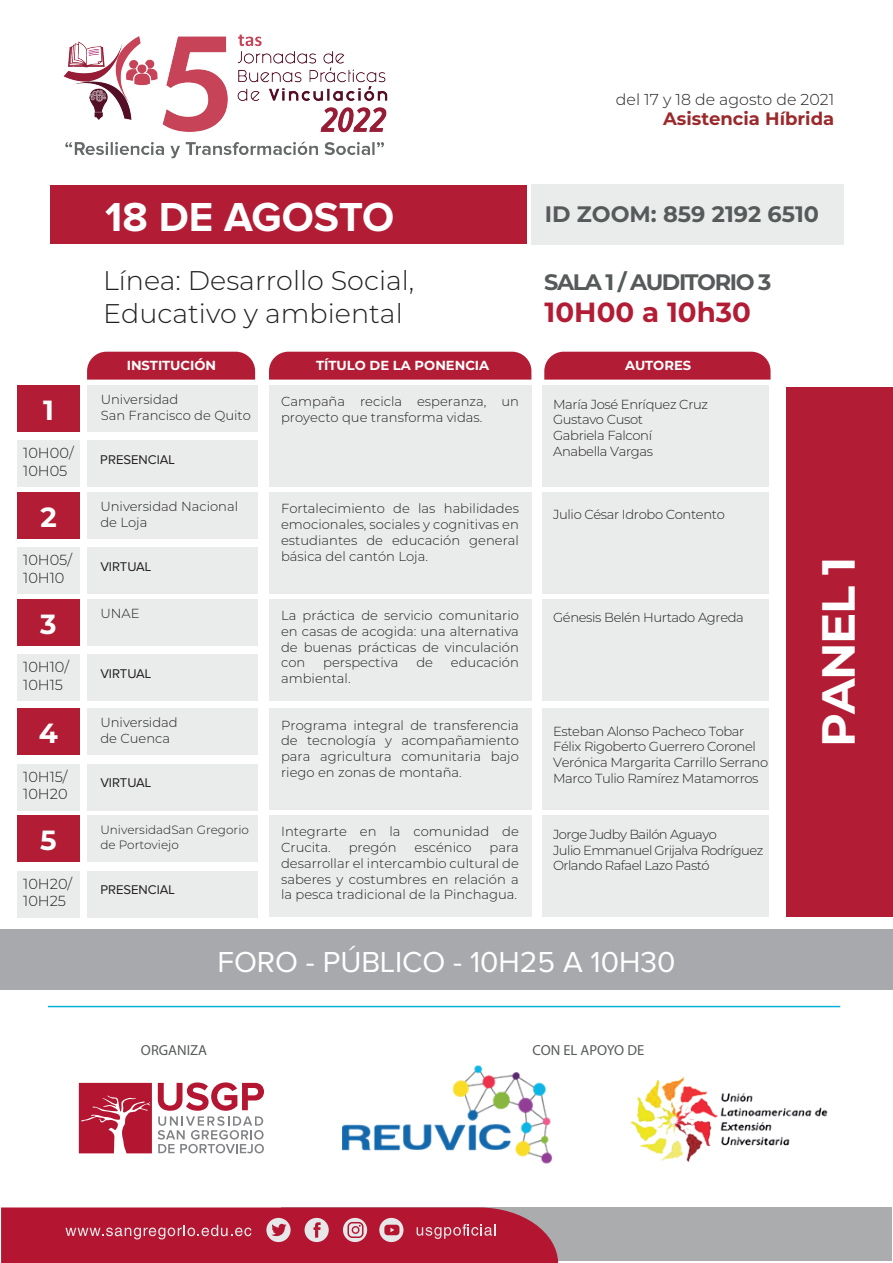
<style>
.page{position:relative;width:893px;height:1263px;background:#fff}
.page>*{position:absolute;margin:0;border:0;box-sizing:border-box;transform-origin:0 0}
.t1{font:700 46.35px "Montserrat";color:#fff}
.t2{font:700 42px "Proxima Nova";color:#fff}
.t3{font:30px "Proxima Nova";color:#fff}
.t4{font:700 27.75px "Montserrat";color:#b21d35}
.t5{font:700 27.75px "Montserrat";color:#fff}
.t6{font:300 27px/32.4px "Montserrat";color:#231f20}
.t7{font:700 22.35px "Montserrat";letter-spacing:-.005em;color:#575a5b}
.t8{font:700 22.35px "Montserrat";letter-spacing:-.065em;color:#575a5b}
.t9{font:700 18px "Montserrat";color:#9b292c}
.t10{font:300 15.75px "Montserrat";color:#231f20}
.t11{font:300 14.55px/17.5px "Montserrat";color:#231f20}
.t12{font:14.55px "Myriad Pro";color:#575a5b}
.t13{font:300 13.05px/15.8px "Montserrat";color:#231f20}
.t14{font:300 13.05px/15.8px "Montserrat";letter-spacing:-.03em;color:#231f20}
.t15{font:300 13.05px/15.8px "Montserrat";letter-spacing:-.045em;color:#231f20}
.t16{font:13.05px "Proxima Nova";color:#231f20}
.t17{font:700 13.05px "Montserrat";color:#fff}
.t18{font:300 12px/14.4px "Montserrat";color:#231f20}
</style>
<div class="page">
<div style="left:17px;top:385px;width:63px;height:47px;background:#b21d35"></div>
<div style="left:17px;top:441px;width:63px;height:46px;background:#e9ecea"></div>
<div style="left:17px;top:492px;width:63px;height:47px;background:#b21d35"></div>
<div style="left:17px;top:547px;width:63px;height:47px;background:#e9ecea"></div>
<div style="left:17px;top:599px;width:63px;height:47px;background:#b21d35"></div>
<div style="left:17px;top:654px;width:63px;height:47px;background:#e9ecea"></div>
<div style="left:87px;top:385px;width:171px;height:47px;background:#e9ecea"></div>
<div style="left:87px;top:441px;width:171px;height:46px;background:#e9ecea"></div>
<div style="left:87px;top:492px;width:171px;height:47px;background:#e9ecea"></div>
<div style="left:87px;top:547px;width:171px;height:47px;background:#e9ecea"></div>
<div style="left:87px;top:599px;width:171px;height:47px;background:#e9ecea"></div>
<div style="left:87px;top:654px;width:171px;height:47px;background:#e9ecea"></div>
<div style="left:269px;top:385px;width:262px;height:102px;background:#e9ecea"></div>
<div style="left:269px;top:492px;width:262px;height:101px;background:#e9ecea"></div>
<div style="left:269px;top:599px;width:262px;height:101px;background:#e9ecea"></div>
<div style="left:542px;top:385px;width:227px;height:102px;background:#e9ecea"></div>
<div style="left:542px;top:492px;width:227px;height:101px;background:#e9ecea"></div>
<div style="left:542px;top:599px;width:227px;height:101px;background:#e9ecea"></div>
<img style="left:63px;top:34px;width:325px;height:125px">
<div style="left:531px;top:184px;width:313px;height:61px;background:#e9ecea"></div>
<div style="left:50px;top:185px;width:476px;height:59px;background:#b21d35"></div>
<svg style="left:87px;top:352px;width:168px;height:28px"></svg>
<div style="left:269px;top:352px;width:262px;height:28px;background:#b21d35"></div>
<div style="left:544px;top:352px;width:226px;height:28px;background:#b21d35"></div>
<div style="left:17px;top:709px;width:63px;height:46px;background:#b21d35"></div>
<div style="left:17px;top:764px;width:63px;height:46px;background:#e9ecea"></div>
<div style="left:17px;top:816px;width:63px;height:46px;background:#b21d35"></div>
<div style="left:17px;top:871px;width:63px;height:46px;background:#e9ecea"></div>
<div style="left:87px;top:709px;width:171px;height:46px;background:#e9ecea"></div>
<div style="left:87px;top:764px;width:171px;height:46px;background:#e9ecea"></div>
<div style="left:87px;top:816px;width:171px;height:46px;background:#e9ecea"></div>
<div style="left:87px;top:871px;width:171px;height:46px;background:#e9ecea"></div>
<div style="left:269px;top:709px;width:262px;height:101px;background:#e9ecea"></div>
<div style="left:269px;top:815px;width:262px;height:101px;background:#e9ecea"></div>
<div style="left:542px;top:709px;width:227px;height:101px;background:#e9ecea"></div>
<div style="left:542px;top:815px;width:227px;height:101px;background:#e9ecea"></div>
<div style="left:0;top:929px;width:893px;height:60px;background:#a8a9ad"></div>
<div style="left:786px;top:387px;width:107px;height:529px;background:#b21d35"></div>
<div style="left:282px;top:1207px;width:610px;height:54px;background:#abacad"></div>
<img style="left:630px;top:1076px;width:198px;height:86px">
<svg style="left:1px;top:1207px;width:557px;height:56px"></svg>
<svg style="left:79px;top:1083px;width:73px;height:70px"></svg>
<svg style="left:158px;top:1082px;width:106px;height:71px"></svg>
<hr style="left:48px;top:1006px;width:792px;height:1px;background:#00b0d7">
<img style="left:342px;top:1065px;width:210px;height:99px">
<p class="t10" style="left:616px;top:89px;width:220px">del 17 y 18 de agosto de 2021</p>
<h3 class="t9" style="left:663px;top:106px;width:173px">Asistencia Híbrida</h3>
<h3 class="t5" style="left:43px;top:390px;width:12px">1</h3>
<p class="t11" style="left:23px;top:444px;width:52px">10H00/<br>10H05</p>
<h3 class="t5" style="left:40px;top:497px;width:18px">2</h3>
<p class="t11" style="left:23px;top:551px;width:50px">10H05/<br>10H10</p>
<h3 class="t5" style="left:40px;top:604px;width:18px">3</h3>
<p class="t11" style="left:23px;top:658px;width:48px">10H10/<br>10H15</p>
<h3 class="t5" style="left:39px;top:713px;width:21px">4</h3>
<p class="t11" style="left:23px;top:767px;width:46px">10H15/<br>10H20</p>
<h3 class="t5" style="left:40px;top:820px;width:18px">5</h3>
<p class="t11" style="left:23px;top:874px;width:51px">10H20/<br>10H25</p>
<h2 class="t2" style="left:105px;top:197px;width:290px">18 DE AGOSTO</h2>
<h3 class="t6" style="left:103px;top:264px;width:313px">Línea: Desarrollo Social,<br>Educativo y ambiental</h3>
<h3 class="t7" style="left:545px;top:198px;width:276px">ID ZOOM: 859 2192 6510</h3>
<h3 class="t8" style="left:544px;top:266px;width:228px">SALA 1 / AUDITORIO 3</h3>
<h3 class="t4" style="left:545px;top:292px;width:208px">10H00 a 10h30</h3>
<p class="t17" style="left:127px;top:356px;width:91px">INSTITUCIÓN</p>
<p class="t17" style="left:316px;top:356px;width:175px">TÍTULO DE LA PONENCIA</p>
<p class="t17" style="left:625px;top:356px;width:67px">AUTORES</p>
<p class="t13" style="left:101px;top:391px;width:152px">Universidad<br>San Francisco de Quito</p>
<p class="t16" style="left:100px;top:454px;width:76px">PRESENCIAL</p>
<p class="t13" style="left:281px;top:393px;width:239px">Campaña recicla esperanza, un proyecto que transforma vidas.</p>
<p class="t14" style="left:553px;top:396px;width:157px">María José Enríquez Cruz<br>Gustavo Cusot<br>Gabriela Falconí<br>Anabella Vargas</p>
<p class="t13" style="left:100px;top:498px;width:139px">Universidad Nacional de Loja</p>
<p class="t16" style="left:100px;top:561px;width:53px">VIRTUAL</p>
<p class="t13" style="left:100px;top:605px;width:41px">UNAE</p>
<p class="t16" style="left:100px;top:667px;width:53px">VIRTUAL</p>
<p class="t13" style="left:100px;top:714px;width:79px">Universidad de Cuenca</p>
<p class="t16" style="left:100px;top:777px;width:53px">VIRTUAL</p>
<p class="t18" style="left:100px;top:822px;width:150px">UniversidadSan Gregorio de Portoviejo</p>
<p class="t16" style="left:100px;top:884px;width:76px">PRESENCIAL</p>
<p class="t13" style="left:281px;top:500px;width:239px;text-align:justify">Fortalecimiento de las habilidades emocionales, sociales y cognitivas en estudiantes de educación general básica del cantón Loja.</p>
<p class="t14" style="left:553px;top:506px;width:173px">Julio César Idrobo Contento</p>
<p class="t13" style="left:281px;top:607px;width:239px">La práctica de servicio comunitario</p>
<p class="t14" style="left:553px;top:609px;width:192px">Génesis Belén Hurtado Agreda</p>
<p class="t13" style="left:281px;top:623px;width:239px;text-align:justify">en casas de acogida: una alternativa de buenas prácticas de vinculación con</p>
<p class="t13" style="left:323px;top:654px;width:77px">perspectiva</p>
<p class="t13" style="left:416px;top:654px;width:18px">de</p>
<p class="t13" style="left:451px;top:654px;width:70px">educación</p>
<p class="t13" style="left:281px;top:670px;width:71px">ambiental.</p>
<p class="t13" style="left:281px;top:717px;width:239px;text-align:justify">Programa integral de transferencia de tecnología y acompañamiento para agricultura comunitaria bajo riego en zonas de montaña.</p>
<p class="t13" style="left:281px;top:823px;width:239px">Integrarte en la comunidad de<br>Crucita.</p>
<p class="t13" style="left:349px;top:839px;width:49px">pregón</p>
<p class="t13" style="left:415px;top:839px;width:58px">escénico</p>
<p class="t13" style="left:281px;top:839px;width:239px;text-align:justify;text-indent:208px">para desarrollar el intercambio cultural de saberes y costumbres en relación a la pesca tradicional de la Pinchagua.</p>
<p class="t14" style="left:553px;top:723px;width:217px">Esteban Alonso Pacheco Tobar Félix Rigoberto Guerrero Coronel Verónica Margarita Carrillo Serrano Marco Tulio Ramírez Matamorros</p>
<p class="t15" style="left:553px;top:826px;width:212px">Jorge Judby Bailón Aguayo<br>Julio Emmanuel Grijalva Rodríguez<br>Orlando Rafael Lazo Pastó</p>
<h3 class="t3" style="left:217px;top:948px;width:459px">FORO - PÚBLICO - 10H25 A 10H30</h3>
<h1 class="t1" style="left:805px;top:747px;width:192px;rotate:-90deg">PANEL 1</h1>
<p class="t12" style="left:141px;top:1041px;width:68px">ORGANIZA</p>
<p class="t12" style="left:533px;top:1041px;width:113px">CON EL APOYO DE</p>
</div>
